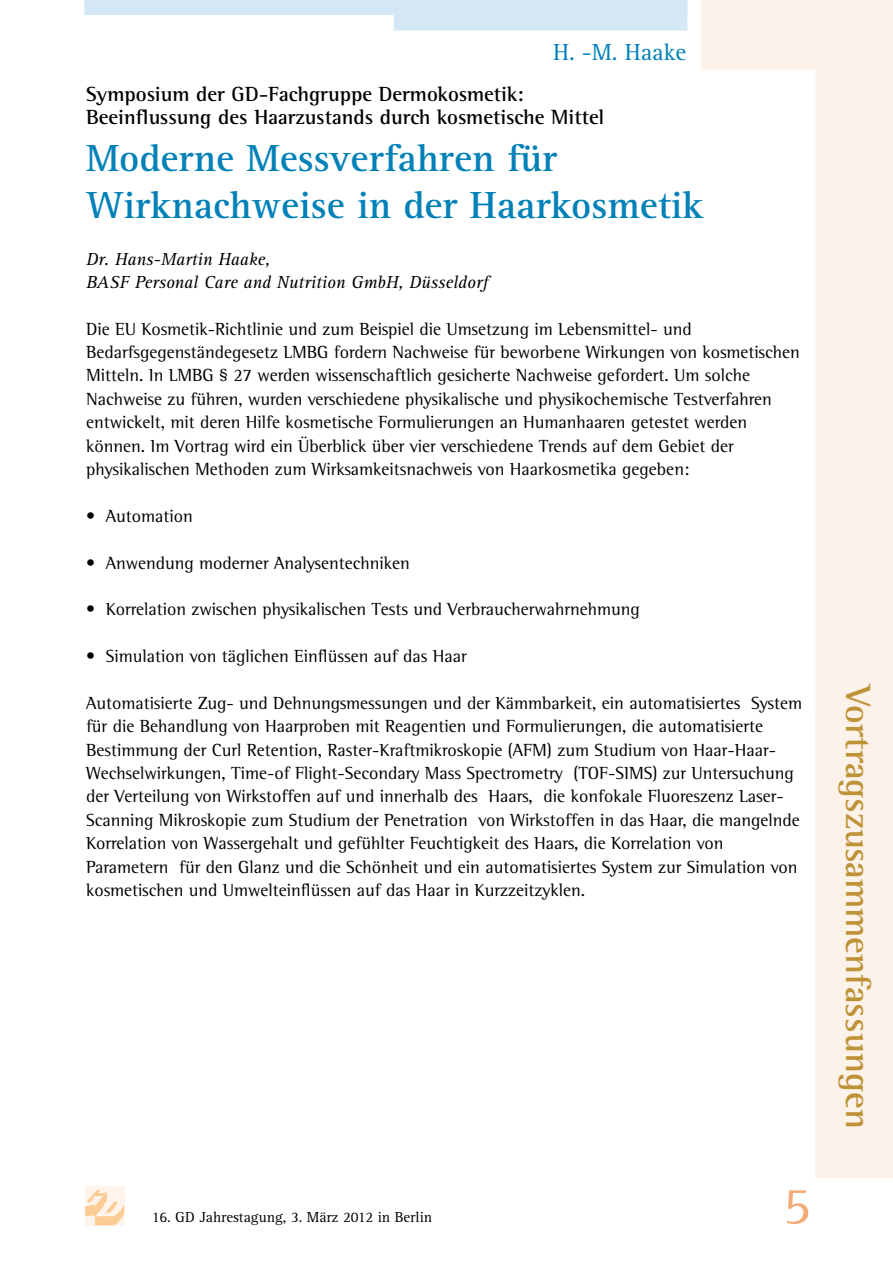
<style>
.page{position:relative;width:893px;height:1263px;background:#fff}
.page>*{position:absolute;margin:0;border:0;box-sizing:border-box;transform-origin:0 0}
.t1{font:54px "Agfa Rotis Serif";color:#f5ab75}
.t2{font:700 39px/46.8px "Agfa Rotis Serif";color:#0081b8}
.t3{font:700 36px "Agfa Rotis Semi Serif";color:#be9237}
.t4{font:24px "Agfa Rotis Serif";color:#0081b8}
.t5{font:700 21px/23.4px "Agfa Rotis Semi Serif";color:#000}
.t6{font:18px/23.4px "Agfa Rotis Semi Serif";color:#000}
.t7{font:italic 18px/23.4px "Agfa Rotis Serif";color:#000}
.t8{font:15px "Agfa Rotis Serif";color:#000}
</style>
<div class="page">
<svg style="left:701px;top:21px;width:192px;height:1157px"></svg>
<div style="left:85px;top:1186px;width:39px;height:39px;background:#fef4ec"></div>
<svg style="left:85px;top:1189px;width:39px;height:36px"></svg>
<svg style="left:84px;top:0;width:603px;height:31px"></svg>
<div style="left:701px;top:0;width:192px;height:21px;background:#fcf2ea"></div>
<h3 class="t4" style="left:553px;top:38px;width:135px">H. -M. Haake</h3>
<p class="t5" style="left:86px;top:82px;width:520px">Symposium der GD-Fachgruppe Dermokosmetik:<br>Beeinflussung des Haarzustands durch kosmetische Mittel</p>
<h2 class="t2" style="left:86px;top:135px;width:619px">Moderne Messverfahren für<br>Wirknachweise in der Haarkosmetik</h2>
<p class="t7" style="left:86px;top:247px;width:403px">Dr. Hans-Martin Haake,<br>BASF Personal Care and Nutrition GmbH, Düsseldorf</p>
<p class="t6" style="left:86px;top:317px;width:715px">Die EU Kosmetik-Richtlinie und zum Beispiel die Umsetzung im Lebensmittel- und Bedarfsgegenständegesetz LMBG fordern Nachweise für beworbene Wirkungen von kosmetischen Mitteln. In LMBG § 27 werden wissenschaftlich gesicherte Nachweise gefordert. Um solche Nachweise zu führen, wurden verschiedene physikalische und physikochemische Testverfahren entwickelt, mit deren Hilfe kosmetische Formulierungen an Humanhaaren getestet werden können. Im Vortrag wird ein Überblick über vier verschiedene Trends auf dem Gebiet der physikalischen Methoden zum Wirksamkeitsnachweis von Haarkosmetika gegeben:</p>
<p class="t6" style="left:86px;top:504px;width:108px">• Automation</p>
<p class="t6" style="left:86px;top:551px;width:325px">• Anwendung moderner Analysentechniken</p>
<p class="t6" style="left:86px;top:597px;width:555px">• Korrelation zwischen physikalischen Tests und Verbraucherwahrnehmung</p>
<p class="t6" style="left:86px;top:644px;width:382px">• Simulation von täglichen Einflüssen auf das Haar</p>
<p class="t6" style="left:86px;top:691px;width:717px">Automatisierte Zug- und Dehnungsmessungen und der Kämmbarkeit, ein automatisiertes System für die Behandlung von Haarproben mit Reagentien und Formulierungen, die automatisierte Bestimmung der Curl Retention, Raster-Kraftmikroskopie (AFM) zum Studium von Haar-Haar-Wechselwirkungen, Time-of Flight-Secondary Mass Spectrometry (TOF-SIMS) zur Untersuchung der Verteilung von Wirkstoffen auf und innerhalb des Haars, die konfokale Fluoreszenz Laser-Scanning Mikroskopie zum Studium der Penetration von Wirkstoffen in das Haar, die mangelnde Korrelation von Wassergehalt und gefühlter Feuchtigkeit des Haars, die Korrelation von Parametern für den Glanz und die Schönheit und ein automatisiertes System zur Simulation von kosmetischen und Umwelteinflüssen auf das Haar in Kurzzeitzyklen.</p>
<p class="t8" style="left:152px;top:1208px;width:282px">16. GD Jahrestagung, 3. März 2012 in Berlin</p>
<h1 class="t1" style="left:783px;top:1175px;width:30px">5</h1>
<h3 class="t3" style="left:880px;top:685px;width:445px;rotate:90deg">Vortragszusammenfassungen</h3>
</div>
